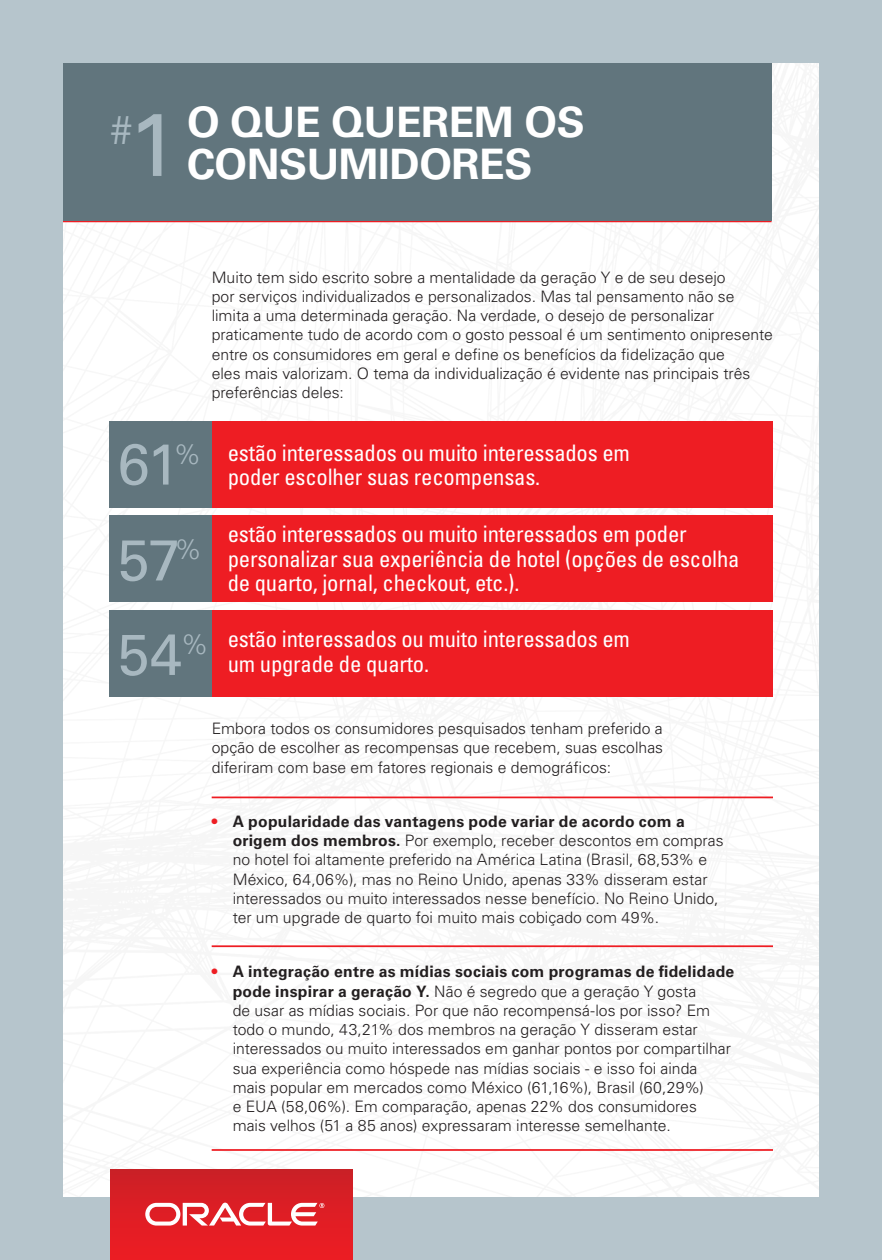
<style>
.page{position:relative;width:882px;height:1260px;background:#b6c5cc}
.page>*{position:absolute;margin:0;border:0;box-sizing:border-box;transform-origin:0 0}
.Headline_-_Gray_Big{font:57.75px "Univers LT Std";color:#a8b8c0}
.Headline_-_Gray_Big-2{font:700 42px/42px "Univers LT Std";letter-spacing:-.01em;color:#fff}
.Headline_-_Gray_Big-3{font:300 40.25px "Univers LT Std";color:#a8b8c0}
.Headline_-_Gray_Big-4{font:condensed 22.75px/24.5px "Univers LT Std";letter-spacing:-.01em;color:#fff}
.t1{font:300 15.75px/19.2px "Univers LT Std";color:#231f20}
.s1{font-weight:400;font-size:89.25px}
.s2{font-weight:700;color:#ee1d23}
.s3{font-weight:700}
</style>
<div class="page">
<img style="left:63px;top:63px;width:756px;height:1134px">
<div style="left:111px;top:1169px;width:242px;height:91px;background:linear-gradient(to bottom,#cc2026,#ef1c23)"></div>
<svg style="left:145px;top:1203px;width:179px;height:23px"></svg>
<hr style="left:63px;top:220px;width:709px;height:2px;background:#ee1d23">
<div style="left:63px;top:63px;width:709px;height:157px;background:#61757d"></div>
<hr style="left:212px;top:797px;width:561px;height:1px;background:#ee1d23">
<hr style="left:212px;top:945px;width:561px;height:2px;background:#ee1d23">
<hr style="left:212px;top:1149px;width:561px;height:2px;background:#ee1d23">
<div style="left:110px;top:421px;width:663px;height:87px;background:#ee1d23"></div>
<div style="left:110px;top:516px;width:663px;height:86px;background:#ee1d23"></div>
<div style="left:110px;top:610px;width:663px;height:86px;background:#ee1d23"></div>
<div style="left:109px;top:421px;width:103px;height:87px;background:#61757d"></div>
<div style="left:109px;top:516px;width:103px;height:86px;background:#61757d"></div>
<div style="left:109px;top:610px;width:103px;height:86px;background:#61757d"></div>
<p class="Headline_-_Gray_Big-3" style="left:110px;top:106px;width:70px">#<span class="s1">1</span></p>
<p class="Headline_-_Gray_Big-2" style="left:187px;top:101px;width:399px">O QUE QUEREM OS<br>CONSUMIDORES</p>
<p class="t1" style="left:212px;top:267px;width:563px">Muito tem sido escrito sobre a mentalidade da geração Y e de seu desejo<br>por serviços individualizados e personalizados. Mas tal pensamento não se limita a uma determinada geração. Na verdade, o desejo de personalizar praticamente tudo de acordo com o gosto pessoal é um sentimento onipresente entre os consumidores em geral e define os benefícios da fidelização que<br>eles mais valorizam. O tema da individualização é evidente nas principais três preferências deles:</p>
<p class="Headline_-_Gray_Big" style="left:117px;top:430px;width:86px">61<sup>%</sup></p>
<p class="Headline_-_Gray_Big" style="left:117px;top:526px;width:86px">57<sup>%</sup></p>
<p class="Headline_-_Gray_Big" style="left:117px;top:620px;width:93px">54<sup>%</sup></p>
<p class="Headline_-_Gray_Big-4" style="left:228px;top:440px;width:404px">estão interessados ou muito interessados em poder escolher suas recompensas.</p>
<p class="Headline_-_Gray_Big-4" style="left:228px;top:521px;width:513px">estão interessados ou muito interessados em poder personalizar sua experiência de hotel (opções de escolha de quarto, jornal, checkout, etc.).</p>
<p class="Headline_-_Gray_Big-4" style="left:228px;top:627px;width:404px">estão interessados ou muito interessados em um upgrade de quarto.</p>
<p class="t1" style="left:212px;top:719px;width:453px;text-align:justify">Embora todos os consumidores pesquisados tenham preferido a opção de escolher as recompensas que recebem, suas escolhas diferiram com base em fatores regionais e demográficos:</p>
<p class="t1" style="left:233px;top:812px;width:492px;text-indent:-21px"><span class="s2">•</span> <span class="s3">A popularidade das vantagens pode variar de acordo com a origem dos membros.</span> Por exemplo, receber descontos em compras no hotel foi altamente preferido na América Latina (Brasil, 68,53% e México, 64,06%), mas no Reino Unido, apenas 33% disseram estar interessados ou muito interessados nesse benefício. No Reino Unido, ter um upgrade de quarto foi muito mais cobiçado com 49%.</p>
<p class="t1" style="left:233px;top:962px;width:503px;text-indent:-21px"><span class="s2">•</span> <span class="s3">A integração entre as mídias sociais com programas de fidelidade pode inspirar a geração Y.</span> Não é segredo que a geração Y gosta<br>de usar as mídias sociais. Por que não recompensá-los por isso? Em todo o mundo, 43,21% dos membros na geração Y disseram estar interessados ou muito interessados em ganhar pontos por compartilhar sua experiência como hóspede nas mídias sociais - e isso foi ainda mais popular em mercados como México (61,16%), Brasil (60,29%)<br>e EUA (58,06%). Em comparação, apenas 22% dos consumidores<br>mais velhos (51 a 85 anos) expressaram interesse semelhante.</p>
</div>
